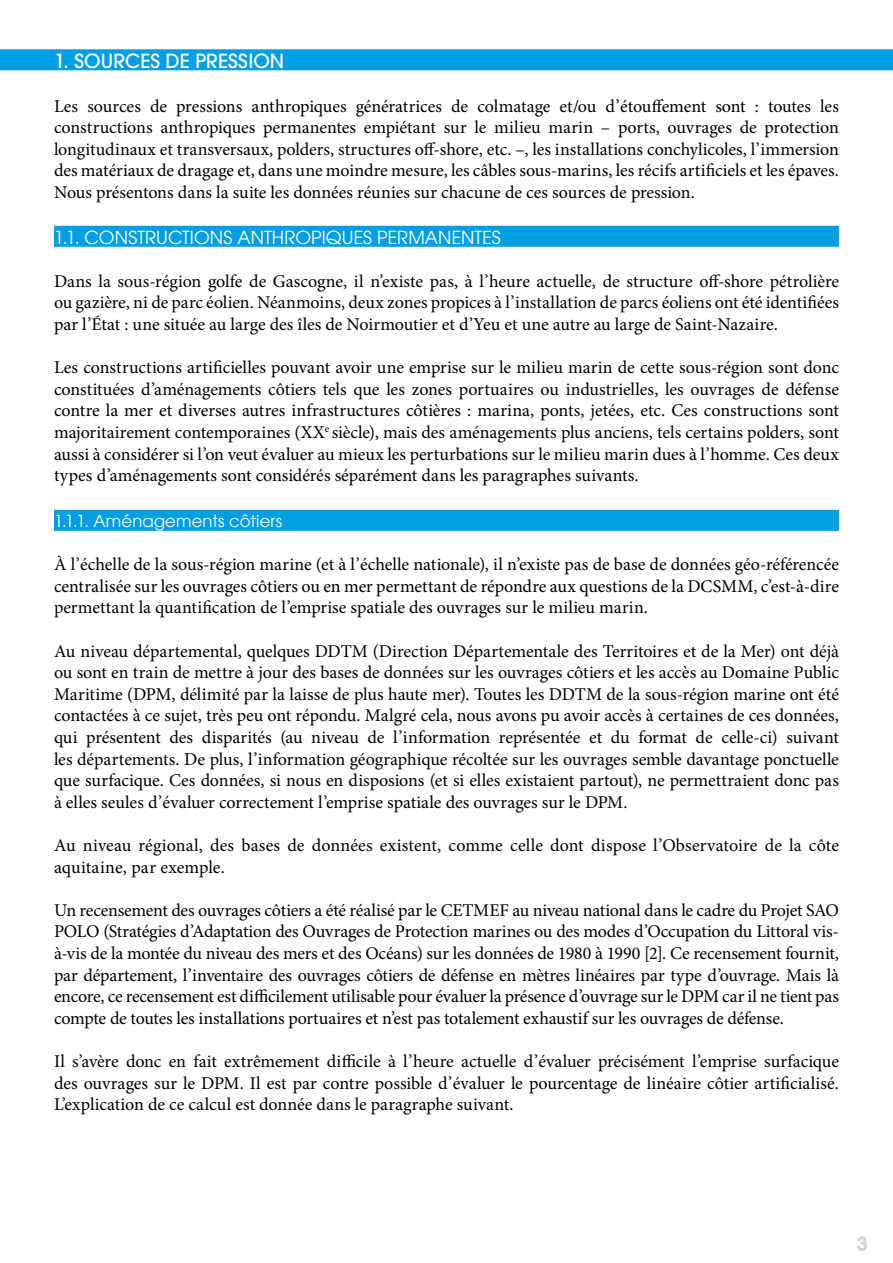
<style>
.page{position:relative;width:893px;height:1263px;background:#fff}
.page>*{position:absolute;margin:0;border:0;box-sizing:border-box;transform-origin:0 0}
.t1{font:500 19.5px "Avant Garde LT";letter-spacing:.005em;color:#fff}
.t2{font:18px/21.6px "Minion Pro";letter-spacing:-.005em;color:#000;text-align:justify}
.t3{font:18px "Avant Garde LT";letter-spacing:.005em;color:#fff}
.t4{font:500 18px "Avant Garde LT";color:#dadada}
.t5{font:16.5px "Avant Garde LT";letter-spacing:.01em;color:#fff}
</style>
<div class="page">
<svg style="left:857px;top:1236px;width:10px;height:15px"></svg>
<div style="left:0;top:49px;width:893px;height:21px;background:#009fe3"></div>
<div style="left:54px;top:226px;width:785px;height:21px;background:#009fe3"></div>
<div style="left:54px;top:510px;width:785px;height:21px;background:#009fe3"></div>
<p class="t1" style="left:54px;top:49px;width:232px">1. SOURCES DE PRESSION</p>
<p class="t2" style="left:54px;top:95px;width:786px">Les sources de pressions anthropiques génératrices de colmatage et/ou d’étouffement sont : toutes les constructions anthropiques permanentes empiétant sur le milieu marin – ports, ouvrages de protection longitudinaux et transversaux, polders, structures off-shore, etc. –, les installations conchylicoles, l’immersion des matériaux de dragage et, dans une moindre mesure, les câbles sous-marins, les récifs artificiels et les épaves.<br>Nous présentons dans la suite les données réunies sur chacune de ces sources de pression.</p>
<p class="t3" style="left:54px;top:226px;width:448px">1.1. CONSTRUCTIONS ANTHROPIQUES PERMANENTES</p>
<p class="t2" style="left:54px;top:270px;width:787px">Dans la sous-région golfe de Gascogne, il n’existe pas, à l’heure actuelle, de structure off-shore pétrolière ou gazière, ni de parc éolien. Néanmoins, deux zones propices à l’installation de parcs éoliens ont été identifiées par l’État : une située au large des îles de Noirmoutier et d’Yeu et une autre au large de Saint-Nazaire.</p>
<p class="t2" style="left:54px;top:357px;width:786px">Les constructions artificielles pouvant avoir une emprise sur le milieu marin de cette sous-région sont donc constituées d’aménagements côtiers tels que les zones portuaires ou industrielles, les ouvrages de défense contre la mer et diverses autres infrastructures côtières : marina, ponts, jetées, etc. Ces constructions sont majoritairement contemporaines (XX<sup>e</sup> siècle), mais des aménagements plus anciens, tels certains polders, sont aussi à considérer si l’on veut évaluer au mieux les perturbations sur le milieu marin dues à l’homme. Ces deux types d’aménagements sont considérés séparément dans les paragraphes suivants.</p>
<p class="t5" style="left:54px;top:511px;width:230px">1.1.1. Aménagements côtiers</p>
<p class="t2" style="left:54px;top:554px;width:786px">À l’échelle de la sous-région marine (et à l’échelle nationale), il n’existe pas de base de données géo-référencée centralisée sur les ouvrages côtiers ou en mer permettant de répondre aux questions de la DCSMM, c’est-à-dire permettant la quantification de l’emprise spatiale des ouvrages sur le milieu marin.</p>
<p class="t2" style="left:54px;top:640px;width:786px">Au niveau départemental, quelques DDTM (Direction Départementale des Territoires et de la Mer) ont déjà ou sont en train de mettre à jour des bases de données sur les ouvrages côtiers et les accès au Domaine Public Maritime (DPM, délimité par la laisse de plus haute mer). Toutes les DDTM de la sous-région marine ont été contactées à ce sujet, très peu ont répondu. Malgré cela, nous avons pu avoir accès à certaines de ces données, qui présentent des disparités (au niveau de l’information représentée et du format de celle-ci) suivant les départements. De plus, l’information géographique récoltée sur les ouvrages semble davantage ponctuelle que surfacique. Ces données, si nous en disposions (et si elles existaient partout), ne permettraient donc pas à elles seules d’évaluer correctement l’emprise spatiale des ouvrages sur le DPM.</p>
<p class="t2" style="left:54px;top:834px;width:787px">Au niveau régional, des bases de données existent, comme celle dont dispose l’Observatoire de la côte aquitaine, par exemple.</p>
<p class="t2" style="left:54px;top:899px;width:786px">Un recensement des ouvrages côtiers a été réalisé par le CETMEF au niveau national dans le cadre du Projet SAO POLO (Stratégies d’Adaptation des Ouvrages de Protection marines ou des modes d’Occupation du Littoral vis&shy;à-vis de la montée du niveau des mers et des Océans) sur les données de 1980 à 1990 [2]. Ce recensement fournit, par département, l’inventaire des ouvrages côtiers de défense en mètres linéaires par type d’ouvrage. Mais là encore, ce recensement est difficilement utilisable pour évaluer la présence d’ouvrage sur le DPM car il ne tient pas compte de toutes les installations portuaires et n’est pas totalement exhaustif sur les ouvrages de défense.</p>
<p class="t2" style="left:54px;top:1050px;width:786px">Il s’avère donc en fait extrêmement difficile à l’heure actuelle d’évaluer précisément l’emprise surfacique des ouvrages sur le DPM. Il est par contre possible d’évaluer le pourcentage de linéaire côtier artificialisé.<br>L’explication de ce calcul est donnée dans le paragraphe suivant.</p>
<p class="t4" style="left:857px;top:1232px;width:11px">3</p>
</div>
